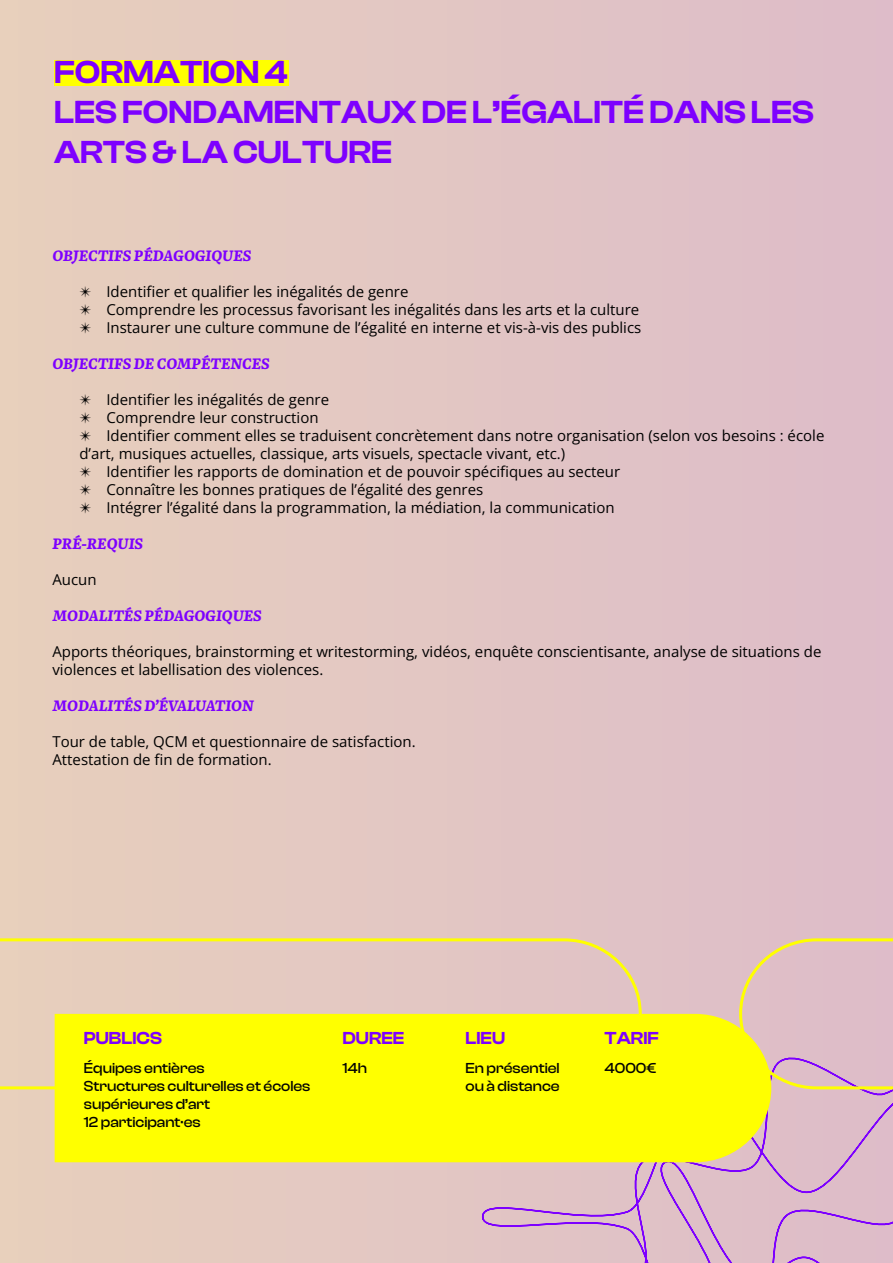
<style>
.page{position:relative;width:893px;height:1263px;background:#e3c7c3}
.page>*{position:absolute;margin:0;border:0;box-sizing:border-box;transform-origin:0 0}
.t1{font:700 33px/39.6px "Clash Display Variable";color:#7d00ff}
.t2{font:700 18px "Clash Display Variable";color:#7d00ff}
.t3{font:15px/18px "Open Sans";color:#000}
.t4{font:500 15px/18px "Clash Display";color:#020203}
.t5{font:italic 700 15px "Rowan";color:#7d00ff}
</style>
<div class="page">
<svg style="left:481px;top:1091px;width:412px;height:172px"></svg>
<div style="left:55px;top:1014px;width:716px;height:148px;background:#ff0"></div>
<svg style="left:0;top:938px;width:643px;height:153px"></svg>
<div style="left:54px;top:60px;width:234px;height:26px;background:#ff0"></div>
<svg style="left:738px;top:937px;width:155px;height:154px"></svg>
<h1 class="t1" style="left:54px;top:53px;width:761px">FORMATION 4<br>LES FONDAMENTAUX DE L’ÉGALITÉ DANS LES<br>ARTS &amp; LA CULTURE</h1>
<p class="t5" style="left:52px;top:246px;width:200px">OBJECTIFS PÉDAGOGIQUES</p>
<p class="t3" style="left:79px;top:282px;width:563px">✴ Identifier et qualifier les inégalités de genre<br>✴ Comprendre les processus favorisant les inégalités dans les arts et la culture ✴ Instaurer une culture commune de l’égalité en interne et vis-à-vis des publics</p>
<p class="t5" style="left:52px;top:354px;width:219px">OBJECTIFS DE COMPÉTENCES</p>
<p class="t3" style="left:79px;top:390px;width:746px">✴ Identifier les inégalités de genre<br>✴ Comprendre leur construction<br>✴ Identifier comment elles se traduisent concrètement dans notre organisation (selon vos besoins : école d’art, musiques actuelles, classique, arts visuels, spectacle vivant, etc.)<br>✴ Identifier les rapports de domination et de pouvoir spécifiques au secteur<br>✴ Connaître les bonnes pratiques de l’égalité des genres<br>✴ Intégrer l’égalité dans la programmation, la médiation, la communication</p>
<p class="t5" style="left:52px;top:534px;width:92px">PRÉ-REQUIS</p>
<p class="t3" style="left:52px;top:570px;width:46px">Aucun</p>
<p class="t5" style="left:52px;top:606px;width:211px">MODALITÉS PÉDAGOGIQUES</p>
<p class="t3" style="left:52px;top:642px;width:770px">Apports théoriques, brainstorming et writestorming, vidéos, enquête conscientisante, analyse de situations de violences et labellisation des violences.</p>
<p class="t5" style="left:52px;top:696px;width:203px">MODALITÉS D’ÉVALUATION</p>
<p class="t3" style="left:52px;top:732px;width:365px">Tour de table, QCM et questionnaire de satisfaction.<br>Attestation de fin de formation.</p>
<p class="t2" style="left:84px;top:1028px;width:79px">PUBLICS</p>
<p class="t2" style="left:342px;top:1028px;width:63px">DUREE</p>
<p class="t2" style="left:466px;top:1028px;width:41px">LIEU</p>
<p class="t4" style="left:84px;top:1059px;width:228px">Équipes entières<br>Structures culturelles et écoles supérieures d’art<br>12 participant·es</p>
<p class="t4" style="left:342px;top:1059px;width:26px">14h</p>
<p class="t4" style="left:466px;top:1059px;width:96px">En présentiel ou à distance</p>
<p class="t2" style="left:604px;top:1028px;width:56px">TARIF</p>
<p class="t4" style="left:604px;top:1059px;width:53px">4000€</p>
</div>
